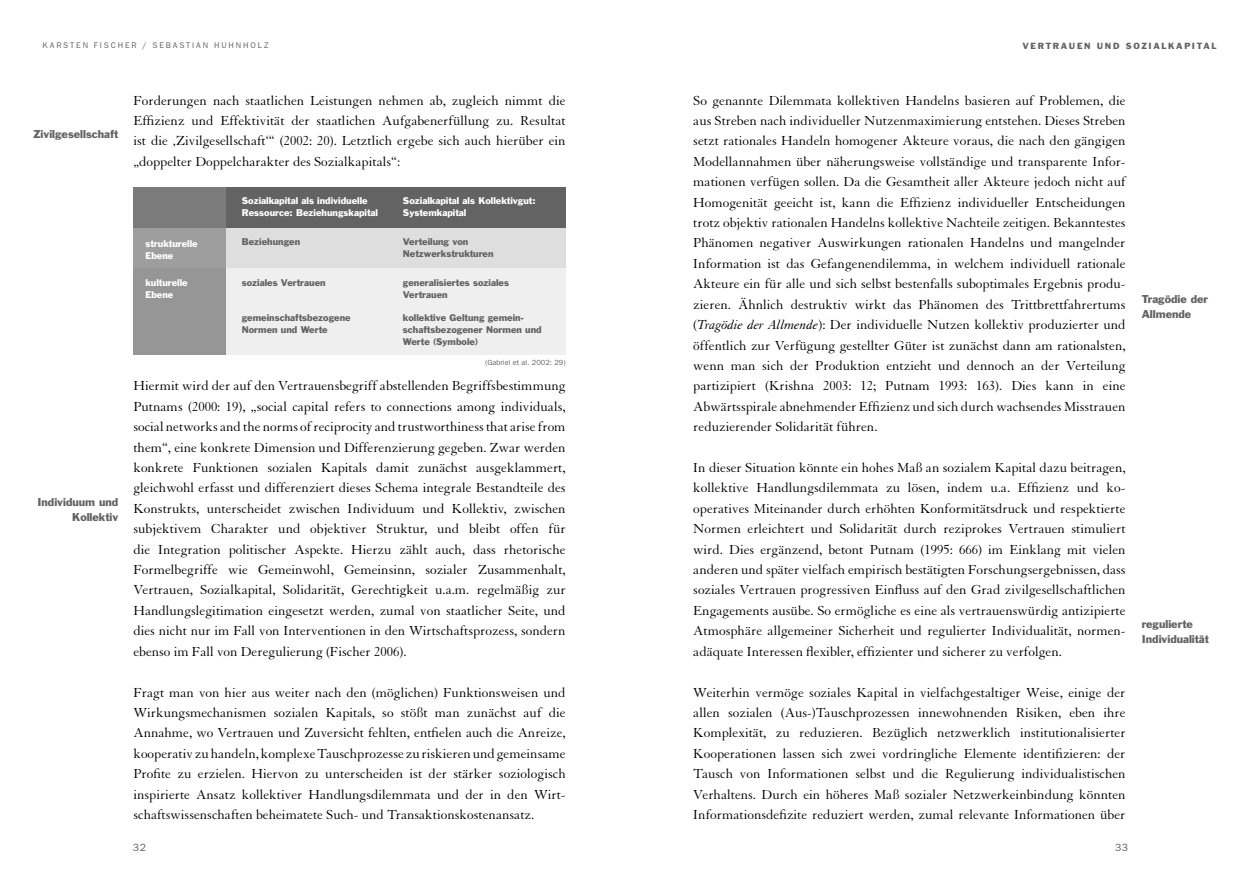
<style>
.page{position:relative;width:1259px;height:893px;background:#fff}
.page>*{position:absolute;margin:0;border:0;box-sizing:border-box;transform-origin:0 0}
.Fußnoten{font:14.25px/20.4px "Granjon LT Std";color:#000;text-align:justify}
.Marginalien{font:10.5px/15px "Franklin Gothic Std";color:#636363}
.t1{font:10.5px "ITC Franklin Gothic Std";color:#636363}
.Marginalien-2{font:9px/12px "Franklin Gothic Std";color:#636363}
.Marginalien-3{font:9px/12px "Franklin Gothic Std";color:#fff}
.Autoren{font:8.25px "ITC Franklin Gothic Std";letter-spacing:.225em;color:#636363}
.Kopfzeile{font:8.25px "Franklin Gothic Std";letter-spacing:.2em;color:#636363}
.Marginalien-4{font:7.5px "ITC Franklin Gothic Std";color:#636363}
.s1{font-style:italic}
</style>
<div class="page">
<div style="left:133px;top:228px;width:433px;height:127px;background:#dedede"></div>
<div style="left:225px;top:269px;width:341px;height:86px;background:#efefef"></div>
<div style="left:133px;top:187px;width:433px;height:41px;background:#636363"></div>
<svg style="left:133px;top:187px;width:93px;height:82px;background:#8c8c8c"></svg>
<div style="left:133px;top:269px;width:93px;height:86px;background:#969696"></div>
<p class="Autoren" style="left:43px;top:41px;width:227px">KARSTEN FISCHER / SEBASTIAN HUHNHOLZ</p>
<p class="Kopfzeile" style="left:1022px;top:40px;width:195px">VERTRAUEN UND SOZIALKAPITAL</p>
<p class="Marginalien" style="left:34px;top:127px;width:86px">Zivilgesellschaft</p>
<p class="Marginalien" style="left:37px;top:494px;width:82px;text-align:right">Individuum und<br>Kollektiv</p>
<p class="Fußnoten" style="left:133px;top:90px;width:434px">Forderungen nach staatlichen Leistungen nehmen ab, zugleich nimmt die Effizienz und Effektivität der staatlichen Aufgabenerfüllung zu. Resultat ist die ‚Zivilgesellschaft‘“ (2002: 20). Letztlich ergebe sich auch hierüber ein „doppelter Doppelcharakter des Sozialkapitals“:</p>
<p class="Marginalien-3" style="left:145px;top:237px;width:54px">strukturelle</p>
<p class="Marginalien-3" style="left:145px;top:249px;width:29px">Ebene</p>
<p class="Marginalien-3" style="left:145px;top:276px;width:44px">kulturelle</p>
<p class="Marginalien-3" style="left:145px;top:288px;width:29px">Ebene</p>
<p class="Marginalien-3" style="left:242px;top:195px;width:127px">Sozialkapital als individuelle</p>
<p class="Marginalien-3" style="left:242px;top:207px;width:138px">Ressource: Beziehungskapital</p>
<p class="Marginalien-3" style="left:403px;top:195px;width:134px">Sozialkapital als Kollektivgut:<br>Systemkapital</p>
<p class="Marginalien-2" style="left:242px;top:236px;width:60px">Beziehungen</p>
<p class="Marginalien-2" style="left:403px;top:236px;width:67px">Verteilung von</p>
<p class="Marginalien-2" style="left:403px;top:248px;width:92px">Netzwerkstrukturen</p>
<p class="Marginalien-2" style="left:242px;top:276px;width:86px">soziales Vertrauen</p>
<p class="Marginalien-2" style="left:403px;top:276px;width:108px">generalisiertes soziales<br>Vertrauen</p>
<p class="Marginalien-2" style="left:242px;top:312px;width:110px">gemeinschaftsbezogene</p>
<p class="Marginalien-2" style="left:242px;top:324px;width:87px">Normen und Werte</p>
<p class="Marginalien-2" style="left:403px;top:312px;width:140px">kollektive Geltung gemein&shy;schaftsbezogener Normen und<br>Werte (Symbole)</p>
<p class="Marginalien-4" style="left:485px;top:358px;width:82px">(Gabriel et al. 2002: 29)</p>
<p class="Fußnoten" style="left:133px;top:376px;width:434px">Hiermit wird der auf den Vertrauensbegriff abstellenden Begriffsbestimmung Putnams (2000: 19), „social capital refers to connections among individuals, social networks and the norms of reciprocity and trustworthiness that arise from them“, eine konkrete Dimension und Differenzierung gegeben. Zwar werden konkrete Funktionen sozialen Kapitals damit zunächst ausgeklammert, gleichwohl erfasst und differenziert dieses Schema integrale Bestandteile des Konstrukts, unterscheidet zwischen Individuum und Kollektiv, zwischen subjektivem Charakter und objektiver Struktur, und bleibt offen für die Integration politischer Aspekte. Hierzu zählt auch, dass rhetorische Formelbegriffe wie Gemeinwohl, Gemeinsinn, sozialer Zusammenhalt, Vertrauen, Sozialkapital, Solidarität, Gerechtigkeit u.a.m. regelmäßig zur Handlungslegitimation eingesetzt werden, zumal von staatlicher Seite, und dies nicht nur im Fall von Interventionen in den Wirtschaftsprozess, sondern ebenso im Fall von Deregulierung (Fischer 2006).</p>
<p class="Fußnoten" style="left:133px;top:682px;width:434px">Fragt man von hier aus weiter nach den (möglichen) Funktionsweisen und Wirkungsmechanismen sozialen Kapitals, so stößt man zunächst auf die Annahme, wo Vertrauen und Zuversicht fehlten, entfielen auch die Anreize, kooperativ zu handeln, komplexe Tauschprozesse zu riskieren und gemeinsame Profite zu erzielen. Hiervon zu unterscheiden ist der stärker soziologisch inspirierte Ansatz kollektiver Handlungsdilemmata und der in den Wirt&shy;schaftswissenschaften beheimatete Such- und Transaktionskostenansatz.</p>
<p class="Fußnoten" style="left:693px;top:90px;width:434px">So genannte Dilemmata kollektiven Handelns basieren auf Problemen, die aus Streben nach individueller Nutzenmaximierung entstehen. Dieses Streben setzt rationales Handeln homogener Akteure voraus, die nach den gängigen Modellannahmen über näherungsweise vollständige und transparente Infor&shy;mationen verfügen sollen. Da die Gesamtheit aller Akteure jedoch nicht auf Homogenität geeicht ist, kann die Effizienz individueller Entscheidungen trotz objektiv rationalen Handelns kollektive Nachteile zeitigen. Bekanntestes Phänomen negativer Auswirkungen rationalen Handelns und mangelnder Information ist das Gefangenendilemma, in welchem individuell rationale Akteure ein für alle und sich selbst bestenfalls suboptimales Ergebnis produ&shy;zieren. Ähnlich destruktiv wirkt das Phänomen des Trittbrettfahrertums (<span class="s1">Tragödie der Allmende</span>): Der individuelle Nutzen kollektiv produzierter und öffentlich zur Verfügung gestellter Güter ist zunächst dann am rationalsten, wenn man sich der Produktion entzieht und dennoch an der Verteilung partizipiert (Krishna 2003: 12; Putnam 1993: 163). Dies kann in eine Abwärtsspirale abnehmender Effizienz und sich durch wachsendes Misstrauen reduzierender Solidarität führen.</p>
<p class="Fußnoten" style="left:693px;top:458px;width:434px">In dieser Situation könnte ein hohes Maß an sozialem Kapital dazu beitragen, kollektive Handlungsdilemmata zu lösen, indem u.a. Effizienz und ko&shy;operatives Miteinander durch erhöhten Konformitätsdruck und respektierte Normen erleichtert und Solidarität durch reziprokes Vertrauen stimuliert wird. Dies ergänzend, betont Putnam (1995: 666) im Einklang mit vielen anderen und später vielfach empirisch bestätigten Forschungsergebnissen, dass soziales Vertrauen progressiven Einfluss auf den Grad zivilgesellschaftlichen Engagements ausübe. So ermögliche es eine als vertrauenswürdig antizipierte Atmosphäre allgemeiner Sicherheit und regulierter Individualität, normen&shy;adäquate Interessen flexibler, effizienter und sicherer zu verfolgen.</p>
<p class="Fußnoten" style="left:693px;top:682px;width:434px">Weiterhin vermöge soziales Kapital in vielfachgestaltiger Weise, einige der allen sozialen (Aus-)Tauschprozessen innewohnenden Risiken, eben ihre Komplexität, zu reduzieren. Bezüglich netzwerklich institutionalisierter Kooperationen lassen sich zwei vordringliche Elemente identifizieren: der Tausch von Informationen selbst und die Regulierung individualistischen Verhaltens. Durch ein höheres Maß sozialer Netzwerkeinbindung könnten Informationsdefizite reduziert werden, zumal relevante Informationen über</p>
<p class="t1" style="left:133px;top:842px;width:15px">32</p>
<p class="t1" style="left:1115px;top:842px;width:15px">33</p>
<p class="Marginalien" style="left:1141px;top:292px;width:68px">Tragödie der<br>Allmende</p>
<p class="Marginalien" style="left:1141px;top:616px;width:69px">regulierte<br>Individualität</p>
</div>
